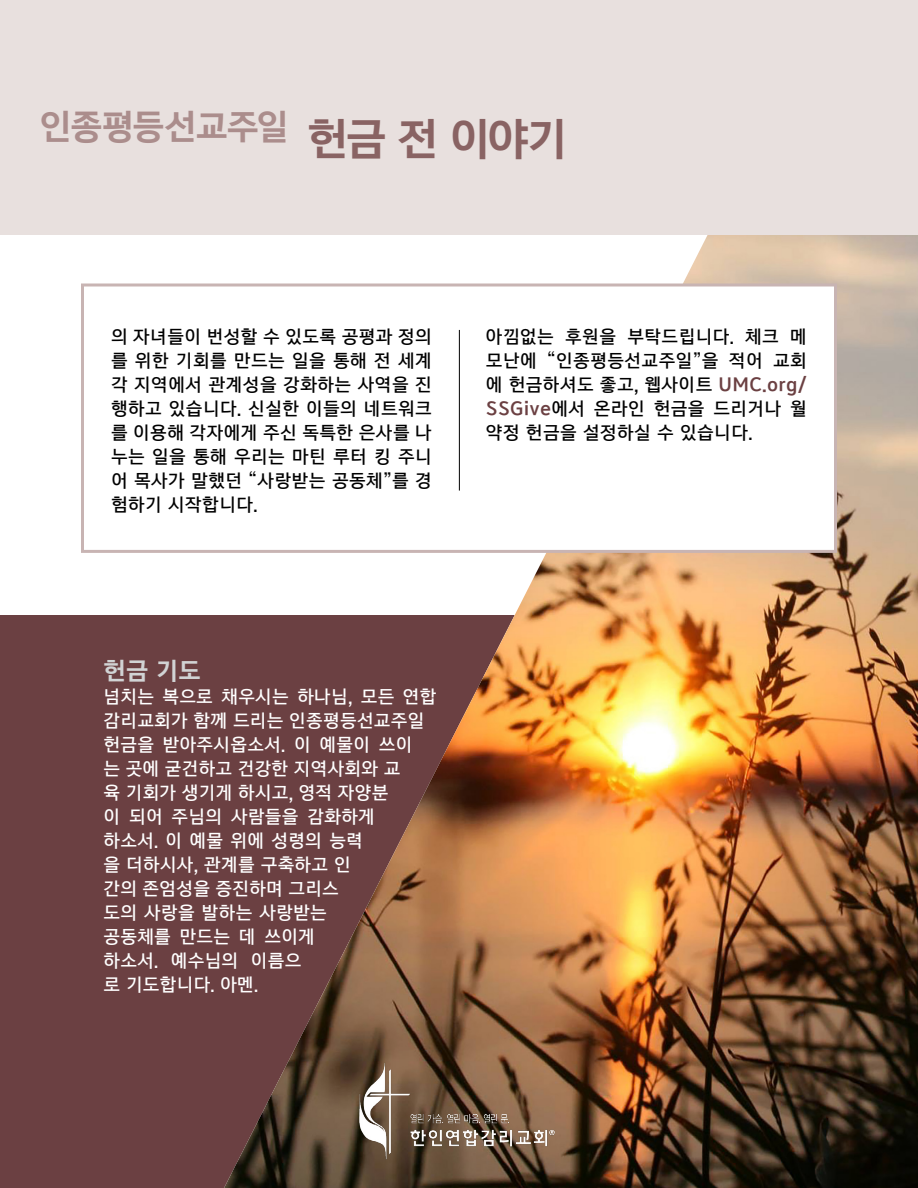
<style>
.page{position:relative;width:918px;height:1188px;background:#fff}
.page>*{position:absolute;margin:0;border:0;box-sizing:border-box;transform-origin:0 0}
.t1{font:700 34.5px "Yeolrin Gothic";letter-spacing:-.04em;color:#ab8d8c}
.t2{font:700 24px "Yeolrin Gothic";color:#d1d3d4}
.t3{font:500 18px/24px "Yeolrin Gothic";letter-spacing:.02em;color:#000;text-align:justify}
.t4{font:500 18px/24px "Yeolrin Gothic";letter-spacing:.01em;color:#fff}
.s1{font-size:43.5px;color:#896363}
.s2{font-weight:700;color:#6b4042}
</style>
<div class="page">
<div style="left:0;top:615px;width:704px;height:573px;background:#6b4042"></div>
<img style="left:224px;top:235px;width:694px;height:953px">
<div style="left:82px;top:285px;width:754px;height:266px;background:#fff"></div>
<div style="left:81px;top:284px;width:756px;height:269px;border:3px solid #c8b4b3"></div>
<hr style="left:459px;top:330px;width:1px;height:161px;background:#000">
<div style="left:0;top:0;width:918px;height:235px;background:#e8e0de"></div>
<img style="left:342px;top:1019px;width:231px;height:169px">
<h1 class="t1" style="left:40px;top:104px;width:529px">인종평등선교주일 <span class="s1">헌금 전 이야기</span></h1>
<p class="t3" style="left:111px;top:324px;width:323px">의 자녀들이 번성할 수 있도록 공평과 정의 를 위한 기회를 만드는 일을 통해 전 세계 각 지역에서 관계성을 강화하는 사역을 진 행하고 있습니다. 신실한 이들의 네트워크 를 이용해 각자에게 주신 독특한 은사를 나 누는 일을 통해 우리는 마틴 루터 킹 주니 어 목사가 말했던 “사랑받는 공동체”를 경 험하기 시작합니다.</p>
<p class="t3" style="left:486px;top:324px;width:323px">아낌없는 후원을 부탁드립니다. 체크 메 모난에 “인종평등선교주일”을 적어 교회 에 헌금하셔도 좋고, 웹사이트 <span class="s2">UMC.org/ SSGive</span>에서 온라인 헌금을 드리거나 월 약정 헌금을 설정하실 수 있습니다.</p>
<h2 class="t2" style="left:104px;top:655px;width:99px">헌금 기도</h2>
<p class="t4" style="left:104px;top:684px;width:335px">넘치는 복으로 채우시는 하나님, 모든 연합 감리교회가 함께 드리는 인종평등선교주일 헌금을 받아주시옵소서. 이 예물이 쓰이<br>는 곳에 굳건하고 건강한 지역사회와 교<br>육 기회가 생기게 하시고, 영적 자양분<br>이 되어 주님의 사람들을 감화하게<br>하소서. 이 예물 위에 성령의 능력<br>을 더하시사, 관계를 구축하고 인<br>간의 존엄성을 증진하며 그리스<br>도의 사랑을 발하는 사랑받는<br>공동체를 만드는 데 쓰이게<br>하소서. 예수님의 이름으<br>로 기도합니다. 아멘.</p>
</div>
